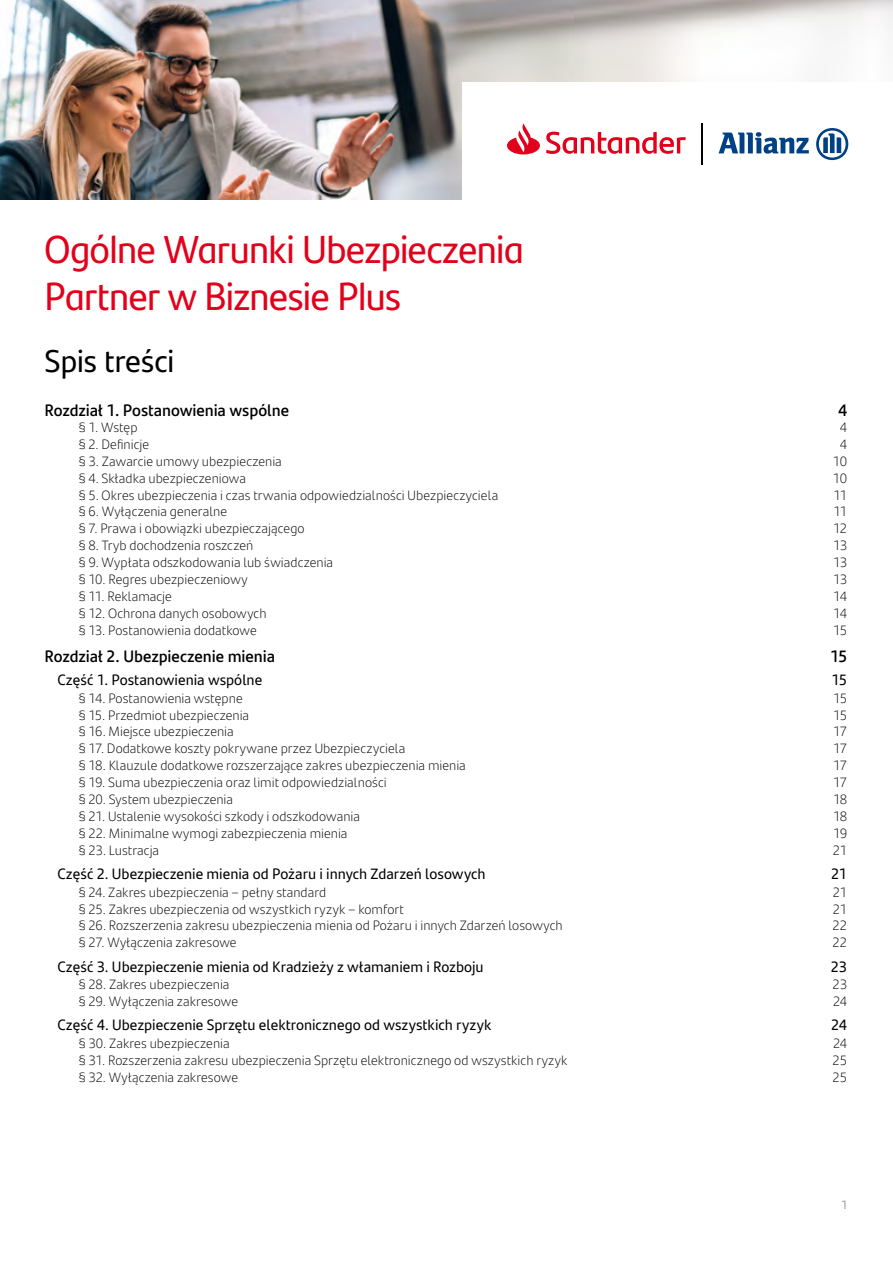
<style>
.page{position:relative;width:893px;height:1263px;background:#fff}
.page>*{position:absolute;margin:0;border:0;box-sizing:border-box;transform-origin:0 0}
._0_TYTUL{font:39px/46.5px "Santander Headline";letter-spacing:-.015em;color:#e2001a}
.t1{font:31.5px "Santander Text";letter-spacing:-.015em;color:#000}
.t2{font:600 16.5px "Santander Text";letter-spacing:-.005em;color:#000}
.t3{font:15px "Santander Text";color:#000}
.t4{font:300 13.5px "Santander Text";color:#000}
.t5{font:12px "Santander Text";color:#969fa7}
</style>
<div class="page">
<img style="left:0;top:0;width:893px;height:199px">
<div style="left:462px;top:83px;width:431px;height:124px;background:#fff"></div>
<svg style="left:719px;top:132px;width:90px;height:22px"></svg>
<svg style="left:816px;top:128px;width:32px;height:32px"></svg>
<svg style="left:507px;top:123px;width:179px;height:31px"></svg>
<hr style="left:702px;top:123px;width:1px;height:42px;background:#000">
<p class="_0_TYTUL" style="left:45px;top:224px;width:481px">Ogólne Warunki Ubezpieczenia<br>Partner w Biznesie Plus</p>
<p class="t1" style="left:45px;top:337px;width:132px">Spis treści</p>
<p class="t2" style="left:45px;top:398px;width:246px">Rozdział 1. Postanowienia wspólne</p>
<p class="t2" style="left:838px;top:398px;width:11px">4</p>
<p class="t4" style="left:79px;top:417px;width:60px">§ 1. Wstęp</p>
<p class="t4" style="left:840px;top:417px;width:9px">4</p>
<p class="t4" style="left:79px;top:434px;width:72px">§ 2. Definicje</p>
<p class="t4" style="left:840px;top:434px;width:9px">4</p>
<p class="t4" style="left:79px;top:451px;width:205px">§ 3. Zawarcie umowy ubezpieczenia</p>
<p class="t4" style="left:833px;top:451px;width:16px">10</p>
<p class="t4" style="left:79px;top:468px;width:169px">§ 4. Składka ubezpieczeniowa</p>
<p class="t4" style="left:833px;top:468px;width:16px">10</p>
<p class="t4" style="left:79px;top:485px;width:421px">§ 5. Okres ubezpieczenia i czas trwania odpowiedzialności Ubezpieczyciela</p>
<p class="t4" style="left:833px;top:485px;width:15px">11</p>
<p class="t4" style="left:79px;top:502px;width:150px">§ 6. Wyłączenia generalne</p>
<p class="t4" style="left:833px;top:502px;width:15px">11</p>
<p class="t4" style="left:79px;top:519px;width:227px">§ 7. Prawa i obowiązki ubezpieczającego</p>
<p class="t4" style="left:833px;top:519px;width:16px">12</p>
<p class="t4" style="left:79px;top:535px;width:176px">§ 8. Tryb dochodzenia roszczeń</p>
<p class="t4" style="left:833px;top:535px;width:15px">13</p>
<p class="t4" style="left:79px;top:552px;width:256px">§ 9. Wypłata odszkodowania lub świadczenia</p>
<p class="t4" style="left:833px;top:552px;width:15px">13</p>
<p class="t4" style="left:79px;top:569px;width:170px">§ 10. Regres ubezpieczeniowy</p>
<p class="t4" style="left:833px;top:569px;width:15px">13</p>
<p class="t4" style="left:79px;top:586px;width:95px">§ 11. Reklamacje</p>
<p class="t4" style="left:833px;top:586px;width:16px">14</p>
<p class="t4" style="left:79px;top:603px;width:189px">§ 12. Ochrona danych osobowych</p>
<p class="t4" style="left:833px;top:603px;width:16px">14</p>
<p class="t4" style="left:79px;top:620px;width:180px">§ 13. Postanowienia dodatkowe</p>
<p class="t4" style="left:833px;top:620px;width:15px">15</p>
<p class="t2" style="left:45px;top:644px;width:232px">Rozdział 2. Ubezpieczenie mienia</p>
<p class="t2" style="left:830px;top:644px;width:19px">15</p>
<p class="t3" style="left:57px;top:668px;width:206px">Część 1. Postanowienia wspólne</p>
<p class="t3" style="left:832px;top:668px;width:17px">15</p>
<p class="t4" style="left:79px;top:688px;width:166px">§ 14. Postanowienia wstępne</p>
<p class="t4" style="left:833px;top:688px;width:15px">15</p>
<p class="t4" style="left:79px;top:705px;width:172px">§ 15. Przedmiot ubezpieczenia</p>
<p class="t4" style="left:833px;top:705px;width:15px">15</p>
<p class="t4" style="left:79px;top:722px;width:157px">§ 16. Miejsce ubezpieczenia</p>
<p class="t4" style="left:833px;top:722px;width:16px">17</p>
<p class="t4" style="left:79px;top:738px;width:328px">§ 17. Dodatkowe koszty pokrywane przez Ubezpieczyciela</p>
<p class="t4" style="left:833px;top:738px;width:16px">17</p>
<p class="t4" style="left:79px;top:755px;width:389px">§ 18. Klauzule dodatkowe rozszerzające zakres ubezpieczenia mienia</p>
<p class="t4" style="left:833px;top:755px;width:16px">17</p>
<p class="t4" style="left:79px;top:772px;width:310px">§ 19. Suma ubezpieczenia oraz limit odpowiedzialności</p>
<p class="t4" style="left:833px;top:772px;width:16px">17</p>
<p class="t4" style="left:79px;top:789px;width:156px">§ 20. System ubezpieczenia</p>
<p class="t4" style="left:833px;top:789px;width:16px">18</p>
<p class="t4" style="left:79px;top:806px;width:283px">§ 21. Ustalenie wysokości szkody i odszkodowania</p>
<p class="t4" style="left:833px;top:806px;width:16px">18</p>
<p class="t4" style="left:79px;top:823px;width:270px">§ 22. Minimalne wymogi zabezpieczenia mienia</p>
<p class="t4" style="left:833px;top:823px;width:16px">19</p>
<p class="t4" style="left:79px;top:840px;width:82px">§ 23. Lustracja</p>
<p class="t4" style="left:833px;top:840px;width:16px">21</p>
<p class="t3" style="left:57px;top:862px;width:430px">Część 2. Ubezpieczenie mienia od Pożaru i innych Zdarzeń losowych</p>
<p class="t3" style="left:831px;top:862px;width:17px">21</p>
<p class="t4" style="left:79px;top:882px;width:249px">§ 24. Zakres ubezpieczenia – pełny standard</p>
<p class="t4" style="left:833px;top:882px;width:16px">21</p>
<p class="t4" style="left:79px;top:899px;width:327px">§ 25. Zakres ubezpieczenia od wszystkich ryzyk – komfort</p>
<p class="t4" style="left:833px;top:899px;width:16px">21</p>
<p class="t4" style="left:79px;top:916px;width:485px">§ 26. Rozszerzenia zakresu ubezpieczenia mienia od Pożaru i innych Zdarzeń losowych</p>
<p class="t4" style="left:832px;top:916px;width:16px">22</p>
<p class="t4" style="left:79px;top:932px;width:160px">§ 27. Wyłączenia zakresowe</p>
<p class="t4" style="left:832px;top:932px;width:16px">22</p>
<p class="t3" style="left:57px;top:955px;width:428px">Część 3. Ubezpieczenie mienia od Kradzieży z włamaniem i Rozboju</p>
<p class="t3" style="left:831px;top:955px;width:18px">23</p>
<p class="t4" style="left:79px;top:974px;width:152px">§ 28. Zakres ubezpieczenia</p>
<p class="t4" style="left:833px;top:974px;width:16px">23</p>
<p class="t4" style="left:79px;top:991px;width:161px">§ 29. Wyłączenia zakresowe</p>
<p class="t4" style="left:833px;top:991px;width:16px">24</p>
<p class="t3" style="left:57px;top:1014px;width:436px">Część 4. Ubezpieczenie Sprzętu elektronicznego od wszystkich ryzyk</p>
<p class="t3" style="left:831px;top:1014px;width:17px">24</p>
<p class="t4" style="left:79px;top:1033px;width:153px">§ 30. Zakres ubezpieczenia</p>
<p class="t4" style="left:833px;top:1033px;width:16px">24</p>
<p class="t4" style="left:79px;top:1050px;width:490px">§ 31. Rozszerzenia zakresu ubezpieczenia Sprzętu elektronicznego od wszystkich ryzyk</p>
<p class="t4" style="left:833px;top:1050px;width:16px">25</p>
<p class="t4" style="left:79px;top:1067px;width:161px">§ 32. Wyłączenia zakresowe</p>
<p class="t4" style="left:833px;top:1067px;width:16px">25</p>
<p class="t5" style="left:841px;top:1195px;width:8px">1</p>
</div>
